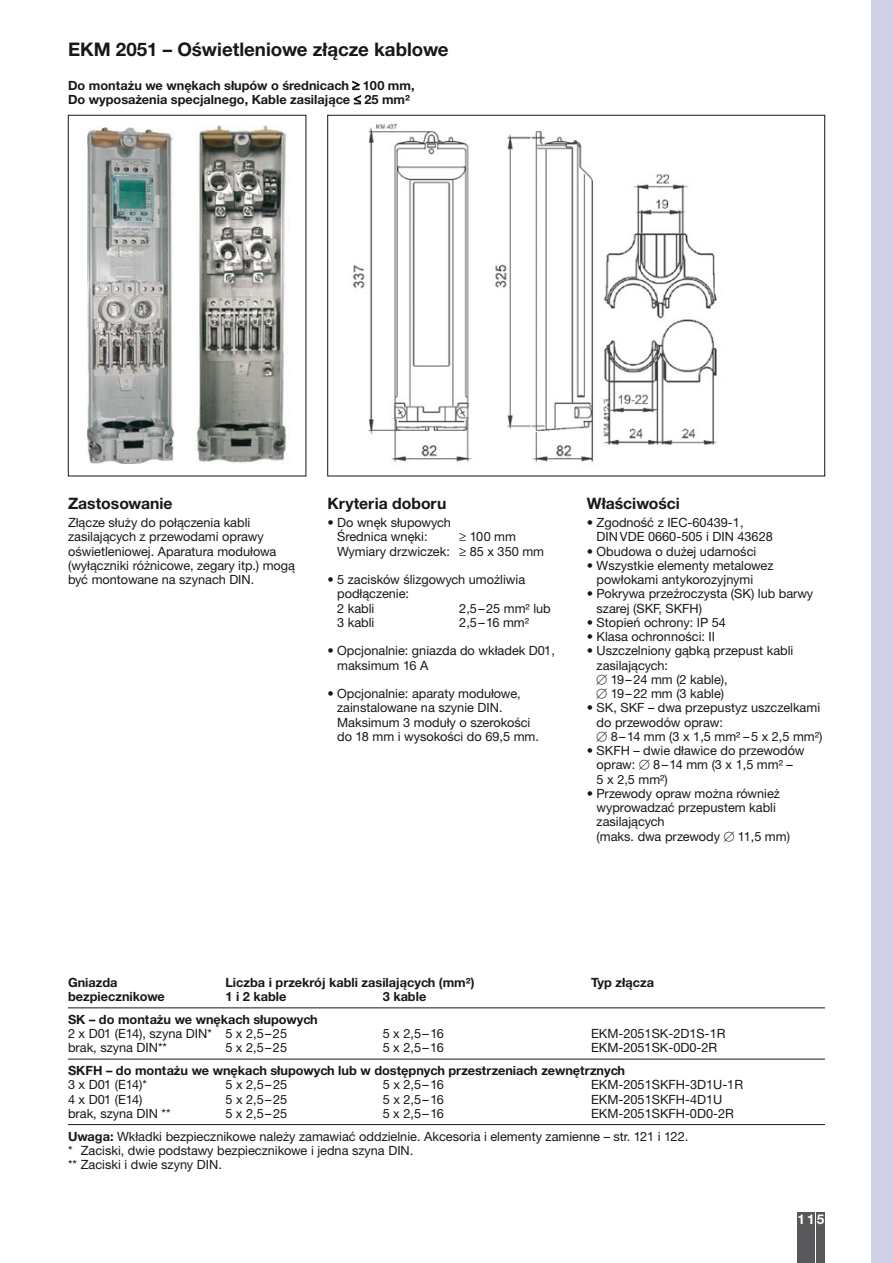
<style>
.page{position:relative;width:893px;height:1263px;background:#fff}
.page>*{position:absolute;margin:0;border:0;box-sizing:border-box;transform-origin:0 0}
.t1{font:700 18.75px "Helvetica Neue CE";color:#1a171b}
.t2{font:700 15.75px "Helvetica Neue CE";color:#1a171b}
.t3{font:700 13.5px "Helvetica Neue CE";color:#fff}
.t4{font:12.75px/14.2px "Helvetica Neue CE";color:#1a171b}
.t5{font:700 12.75px/14.2px "Helvetica Neue CE";color:#1a171b}
.s1{font-family:"Mathematical Pi One";color:#161519}
.s2{font-weight:700}
</style>
<div class="page">
<div style="left:871px;top:0;width:21px;height:1263px;background:#d0d1e6"></div>
<div style="left:806px;top:1212px;width:9px;height:51px;background:#58585a"></div>
<div style="left:796px;top:1212px;width:9px;height:51px;background:#58585a"></div>
<div style="left:816px;top:1212px;width:9px;height:51px;background:#58585a"></div>
<img style="left:88px;top:127px;width:85px;height:336px">
<div style="left:68px;top:115px;width:238px;height:361px;border:1px solid #161519"></div>
<img style="left:352px;top:124px;width:365px;height:338px">
<img style="left:196px;top:126px;width:91px;height:337px">
<hr style="left:68px;top:1008px;width:757px;height:1px;background:#1a171b">
<hr style="left:68px;top:1059px;width:757px;height:1px;background:#1a171b">
<hr style="left:68px;top:1124px;width:757px;height:1px;background:#1a171b">
<h1 class="t1" style="left:68px;top:43px;width:382px">EKM 2051 – Oświetleniowe złącze kablowe</h1>
<p class="t5" style="left:68px;top:79px;width:348px">Do montażu we wnękach słupów o średnicach ≥ 100 mm,<br>Do wyposażenia specjalnego, Kable zasilające ≤ 25 mm²</p>
<p class="t2" style="left:68px;top:497px;width:106px">Zastosowanie</p>
<p class="t4" style="left:68px;top:517px;width:228px">Złącze służy do połączenia kabli zasilających z przewodami oprawy oświetleniowej. Aparatura modułowa (wyłączniki różnicowe, zegary itp.) mogą być montowane na szynach DIN.</p>
<p class="t2" style="left:327px;top:497px;width:120px">Kryteria doboru</p>
<p class="t4" style="left:337px;top:517px;width:115px;text-indent:-10px">• Do wnęk słupowych<br>Średnica wnęki:</p>
<p class="t4" style="left:337px;top:531px;width:208px;text-indent:122px">≥ 100 mm<br>Wymiary drzwiczek: ≥ 85 x 350 mm</p>
<p class="t4" style="left:337px;top:574px;width:189px;text-indent:-10px">• 5 zacisków ślizgowych umożliwia podłączenie:<br>2 kabli</p>
<p class="t4" style="left:459px;top:602px;width:93px">2,5–25 mm² lub</p>
<p class="t4" style="left:337px;top:616px;width:39px">3 kabli</p>
<p class="t4" style="left:459px;top:616px;width:71px">2,5–16 mm²</p>
<p class="t4" style="left:337px;top:645px;width:219px;text-indent:-10px">• Opcjonalnie: gniazda do wkładek D01, maksimum 16 A</p>
<p class="t4" style="left:337px;top:688px;width:203px;text-indent:-10px">• Opcjonalnie: aparaty modułowe, zainstalowane na szynie DIN.<br>Maksimum 3 moduły o szerokości do 18 mm i wysokości do 69,5 mm.</p>
<p class="t2" style="left:587px;top:497px;width:95px">Właściwości</p>
<p class="t4" style="left:596px;top:517px;width:178px;text-indent:-10px">• Zgodność z IEC-60439-1,<br>DIN VDE 0660-505 i DIN 43628</p>
<p class="t4" style="left:587px;top:545px;width:171px">• Obudowa o dużej udarności</p>
<p class="t4" style="left:596px;top:559px;width:178px;text-indent:-10px">• Wszystkie elementy metalowez powłokami antykorozyjnymi</p>
<p class="t4" style="left:596px;top:588px;width:218px;text-indent:-10px">• Pokrywa przeźroczysta (SK) lub barwy szarej (SKF, SKFH)</p>
<p class="t4" style="left:587px;top:616px;width:141px">• Stopień ochrony: IP 54</p>
<p class="t4" style="left:587px;top:631px;width:130px">• Klasa ochronności: II</p>
<p class="t4" style="left:596px;top:645px;width:198px;text-indent:-10px">• Uszczelniony gąbką przepust kabli zasilających:</p>
<p class="t4" style="left:596px;top:673px;width:133px"><span class="s1">-</span> 19–24 mm (2 kable),</p>
<p class="t4" style="left:596px;top:688px;width:129px"><span class="s1">-</span> 19–22 mm (3 kable)</p>
<p class="t4" style="left:596px;top:702px;width:225px;text-indent:-10px">• SK, SKF – dwa przepustyz uszczelkami do przewodów opraw:</p>
<p class="t4" style="left:596px;top:730px;width:227px"><span class="s1">-</span> 8–14 mm (3 x 1,5 mm² –5 x 2,5 mm²)</p>
<p class="t4" style="left:596px;top:745px;width:209px;text-indent:-10px">• SKFH – dwie dławice do przewodów opraw: <span class="s1">-</span> 8–14 mm (3 x 1,5 mm² –<br>5 x 2,5 mm²)</p>
<p class="t4" style="left:596px;top:787px;width:195px;text-indent:-10px">• Przewody opraw można również wyprowadzać przepustem kabli zasilających<br>(maks. dwa przewody <span class="s1">-</span> 11,5 mm)</p>
<p class="t5" style="left:68px;top:976px;width:51px">Gniazda</p>
<p class="t5" style="left:225px;top:976px;width:251px">Liczba i przekrój kabli zasilających (mm²)</p>
<p class="t5" style="left:591px;top:976px;width:64px">Typ złącza</p>
<p class="t5" style="left:68px;top:991px;width:98px">bezpiecznikowe</p>
<p class="t5" style="left:225px;top:991px;width:63px">1 i 2 kable</p>
<p class="t5" style="left:383px;top:991px;width:45px">3 kable</p>
<p class="t5" style="left:68px;top:1013px;width:251px">SK – do montażu we wnękach słupowych</p>
<p class="t4" style="left:68px;top:1027px;width:220px">2 x D01 (E14), szyna DIN* 5 x 2,5–25</p>
<p class="t4" style="left:382px;top:1027px;width:63px">5 x 2,5–16</p>
<p class="t4" style="left:591px;top:1027px;width:136px">EKM-2051SK-2D1S-1R</p>
<p class="t4" style="left:68px;top:1042px;width:100px">brak, szyna DIN**</p>
<p class="t4" style="left:225px;top:1042px;width:63px">5 x 2,5–25</p>
<p class="t4" style="left:382px;top:1042px;width:63px">5 x 2,5–16</p>
<p class="t4" style="left:591px;top:1042px;width:128px">EKM-2051SK-0D0-2R</p>
<p class="t5" style="left:68px;top:1065px;width:558px">SKFH – do montażu we wnękach słupowych lub w dostępnych przestrzeniach zewnętrznych</p>
<p class="t4" style="left:68px;top:1079px;width:80px">3 x D01 (E14)*</p>
<p class="t4" style="left:225px;top:1079px;width:63px">5 x 2,5–25</p>
<p class="t4" style="left:383px;top:1079px;width:63px">5 x 2,5–16</p>
<p class="t4" style="left:591px;top:1079px;width:153px">EKM-2051SKFH-3D1U-1R</p>
<p class="t4" style="left:68px;top:1093px;width:76px">4 x D01 (E14)</p>
<p class="t4" style="left:225px;top:1093px;width:63px">5 x 2,5–25</p>
<p class="t4" style="left:383px;top:1093px;width:63px">5 x 2,5–16</p>
<p class="t4" style="left:591px;top:1093px;width:133px">EKM-2051SKFH-4D1U</p>
<p class="t4" style="left:68px;top:1107px;width:104px">brak, szyna DIN **</p>
<p class="t4" style="left:225px;top:1107px;width:63px">5 x 2,5–25</p>
<p class="t4" style="left:383px;top:1107px;width:63px">5 x 2,5–16</p>
<p class="t4" style="left:68px;top:1103px;width:667px;line-height:22.8px;text-indent:523px">EKM-2051SKFH-0D0-2R<br><span class="s2">Uwaga:</span> Wkładki bezpiecznikowe należy zamawiać oddzielnie. Akcesoria i elementy zamienne – str. 121 i 122.</p>
<p class="t4" style="left:68px;top:1144px;width:347px">* Zaciski, dwie podstawy bezpiecznikowe i jedna szyna DIN. ** Zaciski i dwie szyny DIN.</p>
<p class="t3" style="left:797px;top:1215px;width:29px">115</p>
</div>
